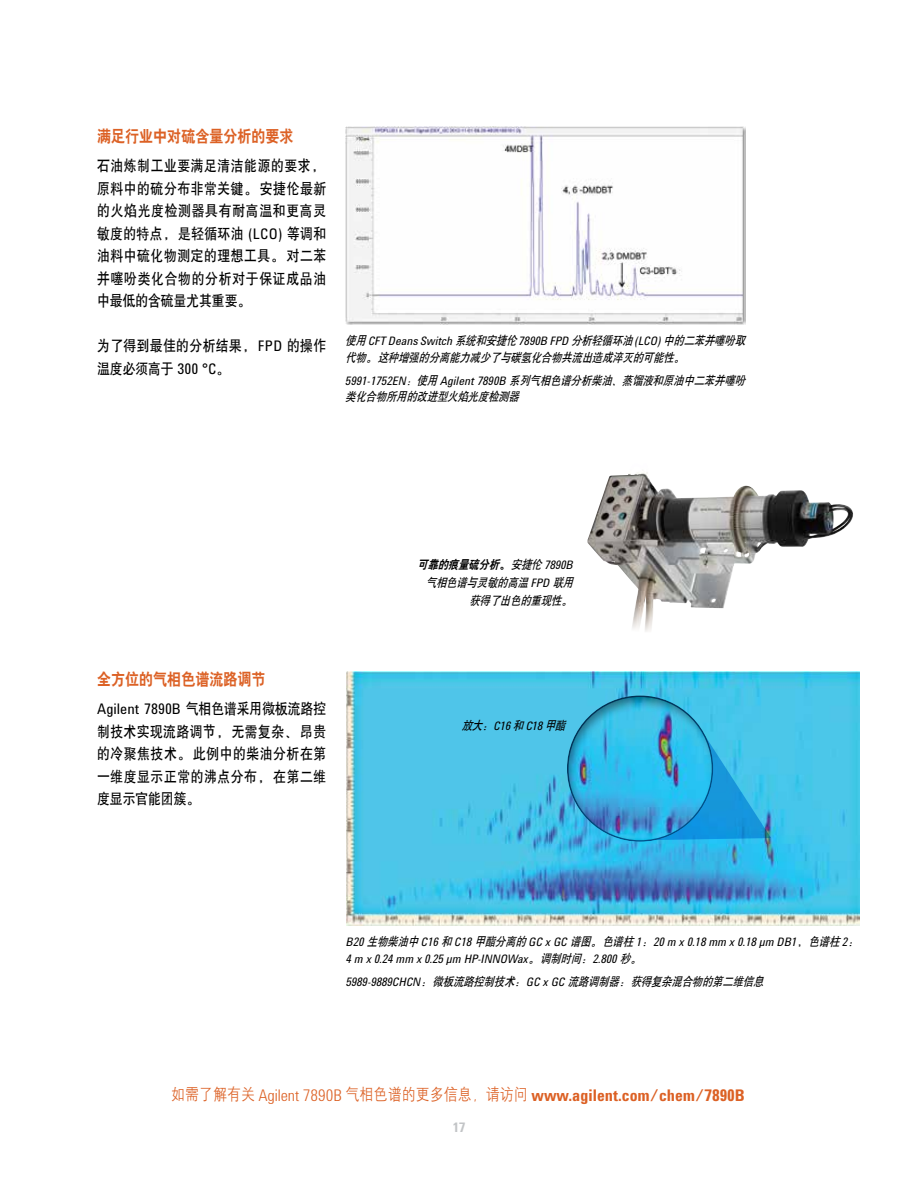
<style>
.page{position:relative;width:918px;height:1188px;background:#fff}
.page>*{position:absolute;margin:0;border:0;box-sizing:border-box;transform-origin:0 0}
.t1{font:700 16.5px "Agilent Condensed CFF";color:#dc6125}
.t2{font:16.5px "H Yb 2 gj";color:#dc6125;scale:.85 1}
.t3{font:15px/22.5px "H Yb 1 gj";letter-spacing:.05em;color:#000;text-align:justify;scale:.85 1}
.t4{font:15px "Agilent Condensed CFF";color:#000}
.t5{font:700 13.5px "Agilent Condensed CFF";color:#c2c4c6}
.t6{font:italic 12px/16.5px "Agilent Condensed CFF";color:#000}
.t7{font:italic 12px/23.2px "H Yb 1 gj";color:#000;scale:.85 1}
.t8{font:italic 12px "H Yb 1 gj";color:#000}
.t9{font:italic 12px "H Yb 2 gj";color:#000;scale:.85 1}
.s1{font-family:"Agilent Condensed CFF"}
.s2{font-family:"H Yb 1 gj"}
.s3{font-style:normal}
.s4{font-family:"H Yb 1 gj";font-style:normal}
.s5{font-family:"H Yg 2 gj";font-weight:400}
.s6{font-weight:300}
</style>
<div class="page">
<img style="left:345px;top:127px;width:400px;height:197px">
<img style="left:347px;top:672px;width:513px;height:254px">
<svg style="left:713px;top:734px;width:58px;height:106px;background:#30aee2"></svg>
<div style="left:565px;top:693px;width:148px;height:150px;background:#000;opacity:.45"></div>
<img style="left:588px;top:472px;width:265px;height:160px">
<p class="t2" style="left:97px;top:128px;width:233px">满足行业中对硫含量分析的要求</p>
<p class="t3" style="left:97px;top:155px;width:271px">石油炼制工业要满足清洁能源的要求，原料中的硫分布非常关键。安捷伦最新的火焰光度检测器具有耐高温和更高灵敏度的特点，是轻循环油 <span class="s1">(LCO)</span> 等调和油料中硫化物测定的理想工具。对二苯并噻吩类化合物的分析对于保证成品油中最低的含硫量尤其重要。</p>
<p class="t3" style="left:97px;top:335px;width:271px">为了得到最佳的分析结果，<span class="s1">FPD</span> 的操作温度必须高于 <span class="s1">300 °C</span>。</p>
<p class="t6" style="left:346px;top:332px;width:404px"><span class="s2">使用</span> CFT Deans Switch <span class="s2">系统和安捷伦</span> 7890B FPD <span class="s2">分析轻循环油</span> (LCO) <span class="s2">中的二苯并噻吩取</span></p>
<p class="t7" style="left:346px;top:345px;width:475px">代物。这种增强的分离能力减少了与碳氢化合物共流出造成淬灭的可能性。<br><span class="s1">5 9 9 1 - 1 752 E N</span> ：使用 <span class="s1">A g i l e n t 78 9 0 B</span> 系列气相色谱分析柴油、蒸馏液和原油中二苯并噻吩</p>
<p class="t7" style="left:346px;top:385px;width:209px">类化合物所用的改进型火焰光度检测器</p>
<p class="t2" style="left:97px;top:671px;width:199px">全方位的气相色谱流路调节</p>
<p class="t4" style="left:97px;top:698px;width:230px">Agilent 7890B <span class="s2">气相色谱采用微板流路控</span></p>
<p class="t3" style="left:97px;top:720px;width:271px">制技术实现流路调节，无需复杂、昂贵的冷聚焦技术。此例中的柴油分析在第一维度显示正常的沸点分布，在第二维度显示官能团簇。</p>
<p class="t9" style="left:418px;top:558px;width:185px">可靠的痕量硫分析<span class="s3">。</span><span class="s2">安捷伦</span> <span class="s1">7 8 9 0 B</span></p>
<p class="t7" style="left:426px;top:573px;width:179px;line-height:18px;text-align:right">气相色谱与灵敏的高温 <span class="s1">F P D</span> 联用获得了出色的重现性。</p>
<p class="t7" style="left:462px;top:714px;width:127px">放大：<span class="s1">C16</span> 和 <span class="s1">C18</span> 甲酯</p>
<p class="t6" style="left:346px;top:933px;width:518px">B20 <span class="s2">生物柴油中</span> C16 <span class="s2">和</span> C18 <span class="s2">甲酯分离的</span> GC x GC <span class="s2">谱图。色谱柱</span> 1<span class="s2">：</span>20 m x 0.18 mm x 0.18 µm DB1<span class="s4">，</span><span class="s2">色谱柱</span> 2<span class="s2">：<br></span>4 m x 0.24 mm x 0.25 µm HP-INNOWax<span class="s2">。调制时间：</span>2.800 <span class="s2">秒。</span></p>
<p class="t8" style="left:346px;top:975px;width:422px"><span class="s1">5 9 8 9 - 9 8 8 9 C H C N</span> ：微板流路控制技术：<span class="s1">G C x G C</span> 流路调制器：获得复杂混合物的第二维信息</p>
<p class="t1" style="left:171px;top:1082px;width:575px"><span class="s5">如需了解有关</span> <span class="s6">Agilent 7890B</span> <span class="s5">气相色谱的更多信息，请访问</span> www.agilent.com/chem/7890B</p>
<p class="t5" style="left:453px;top:1118px;width:14px">17</p>
</div>
